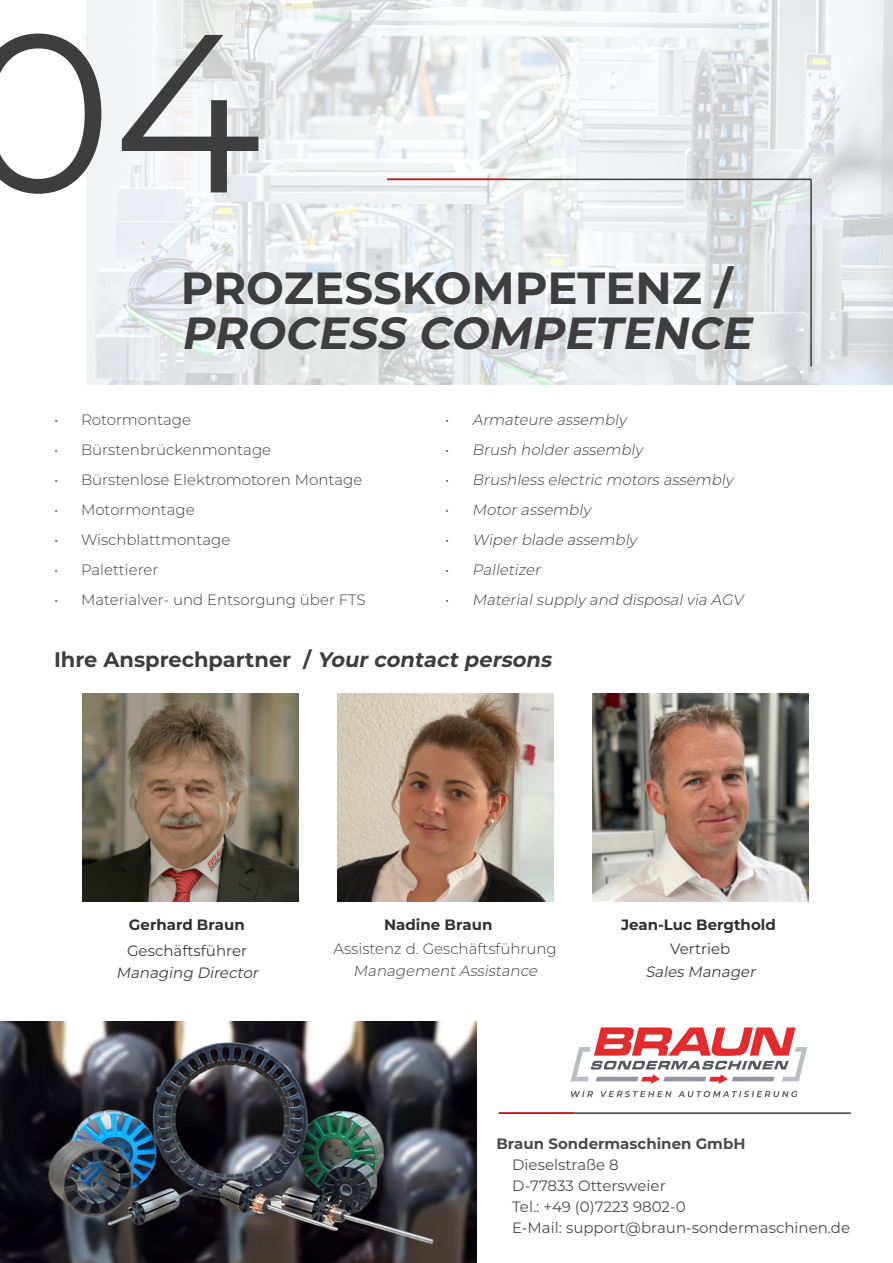
<style>
.page{position:relative;width:893px;height:1263px;background:#fff}
.page>*{position:absolute;margin:0;border:0;box-sizing:border-box;transform-origin:0 0}
.t1{font:225px "Montserrat";color:#3e3e3f}
.Cover_Title_Black{font:700 45px "Montserrat";color:#3e3e3f}
.Cover_Title_Black-2{font:italic 700 45px "Montserrat";color:#3e3e3f}
.Title_24pt_Black__Centered{font:700 21px "Montserrat";color:#3e3e3f}
.Title_13pt_Black__Align_to_Left{font:300 15px "Montserrat";color:#3e3e3f}
.Title_13pt_Black__Align_to_Left-2{font:italic 300 15px "Montserrat";color:#3e3e3f}
.Caption_Left{font:15px "Montserrat";color:#4b4c4d}
.t2{font:700 15px "Montserrat";color:#312f30}
.Title_13pt_Black__Align_to_Left-3{font:italic 15px "Montserrat";color:#3e3e3f}
.Caption_Left-2{font:700 15px "Montserrat";color:#4b4c4d}
.Title_13pt_Black__Align_to_Left-4{font:15px "Montserrat";color:#3e3e3f}
.s1{font-style:normal}
.s2{font-style:italic}
</style>
<div class="page">
<img style="left:86px;top:0;width:807px;height:385px">
<hr style="left:387px;top:179px;width:424px;height:1px;background:#3e3e3f">
<hr style="left:810px;top:180px;width:2px;height:186px;background:#3e3e3f">
<hr style="left:387px;top:179px;width:120px;height:1px;background:#f00">
<img style="left:82px;top:693px;width:216px;height:208px">
<img style="left:337px;top:693px;width:216px;height:208px">
<img style="left:592px;top:693px;width:217px;height:208px">
<img style="left:570px;top:1027px;width:238px;height:71px">
<hr style="left:499px;top:1112px;width:352px;height:2px;background:#3e3e3f">
<hr style="left:499px;top:1112px;width:75px;height:2px;background:#f00">
<img style="left:0;top:1022px;width:477px;height:241px">
<p class="t1" style="left:-36px;top:-42px;width:299px">04</p>
<p class="Cover_Title_Black" style="left:181px;top:255px;width:553px">PROZESSKOMPETENZ /</p>
<p class="Cover_Title_Black-2" style="left:181px;top:300px;width:583px">PROCESS COMPETENCE</p>
<p class="Title_13pt_Black__Align_to_Left" style="left:54px;top:409px;width:139px">• Rotormontage</p>
<p class="Title_13pt_Black__Align_to_Left" style="left:54px;top:439px;width:219px">• Bürstenbrückenmontage</p>
<p class="Title_13pt_Black__Align_to_Left" style="left:54px;top:469px;width:310px">• Bürstenlose Elektromotoren Montage</p>
<p class="Title_13pt_Black__Align_to_Left" style="left:54px;top:499px;width:142px">• Motormontage</p>
<p class="Title_13pt_Black__Align_to_Left" style="left:54px;top:529px;width:178px">• Wischblattmontage</p>
<p class="Title_13pt_Black__Align_to_Left" style="left:54px;top:559px;width:106px">• Palettierer</p>
<p class="Title_13pt_Black__Align_to_Left" style="left:54px;top:589px;width:313px">• Materialver- und Entsorgung über FTS</p>
<p class="Title_13pt_Black__Align_to_Left-2" style="left:445px;top:409px;width:183px"><span class="s1">•</span> Armateure assembly</p>
<p class="Title_13pt_Black__Align_to_Left-2" style="left:445px;top:439px;width:199px"><span class="s1">•</span> Brush holderassembly</p>
<p class="Title_13pt_Black__Align_to_Left-2" style="left:445px;top:469px;width:289px"><span class="s1">•</span> Brushless electric motors assembly</p>
<p class="Title_13pt_Black__Align_to_Left-2" style="left:445px;top:499px;width:147px"><span class="s1">•</span> Motorassembly</p>
<p class="Title_13pt_Black__Align_to_Left-2" style="left:445px;top:529px;width:193px"><span class="s1">•</span> Wiperblade assembly</p>
<p class="Title_13pt_Black__Align_to_Left-2" style="left:445px;top:559px;width:100px"><span class="s1">•</span> Palletizer</p>
<p class="Title_13pt_Black__Align_to_Left-2" style="left:445px;top:589px;width:303px"><span class="s1">•</span> Materialsupply and disposalvia AGV</p>
<p class="Title_24pt_Black__Centered" style="left:54px;top:644px;width:504px">Ihre Ansprechpartner / <span class="s2">Yourcontactpersons</span></p>
<p class="t2" style="left:129px;top:913px;width:117px">Gerhard Braun</p>
<p class="t2" style="left:384px;top:913px;width:110px">Nadine Braun</p>
<p class="t2" style="left:621px;top:913px;width:156px">Jean-Luc Bergthold</p>
<p class="Title_13pt_Black__Align_to_Left-4" style="left:127px;top:940px;width:122px">Geschäftsführer</p>
<p class="Title_13pt_Black__Align_to_Left-3" style="left:116px;top:963px;width:147px">Managing Director</p>
<p class="Title_13pt_Black__Align_to_Left" style="left:334px;top:938px;width:225px">Assistenz d. Geschäftsführung</p>
<p class="Title_13pt_Black__Align_to_Left-2" style="left:353px;top:961px;width:189px">ManagementAssistance</p>
<p class="Title_13pt_Black__Align_to_Left-4" style="left:670px;top:938px;width:62px">Vertrieb</p>
<p class="Title_13pt_Black__Align_to_Left-3" style="left:645px;top:961px;width:115px">Sales Manager</p>
<p class="Caption_Left-2" style="left:496px;top:1133px;width:251px">Braun Sondermaschinen GmbH</p>
<p class="Caption_Left" style="left:512px;top:1154px;width:108px">Dieselstraße 8</p>
<p class="Caption_Left" style="left:512px;top:1175px;width:155px">D-77833 Ottersweier</p>
<p class="Caption_Left" style="left:512px;top:1196px;width:175px">Tel.: +49 (0)7223 9802-0</p>
<p class="Caption_Left" style="left:512px;top:1217px;width:339px">E-Mail: support@braun-sondermaschinen.de</p>
</div>
